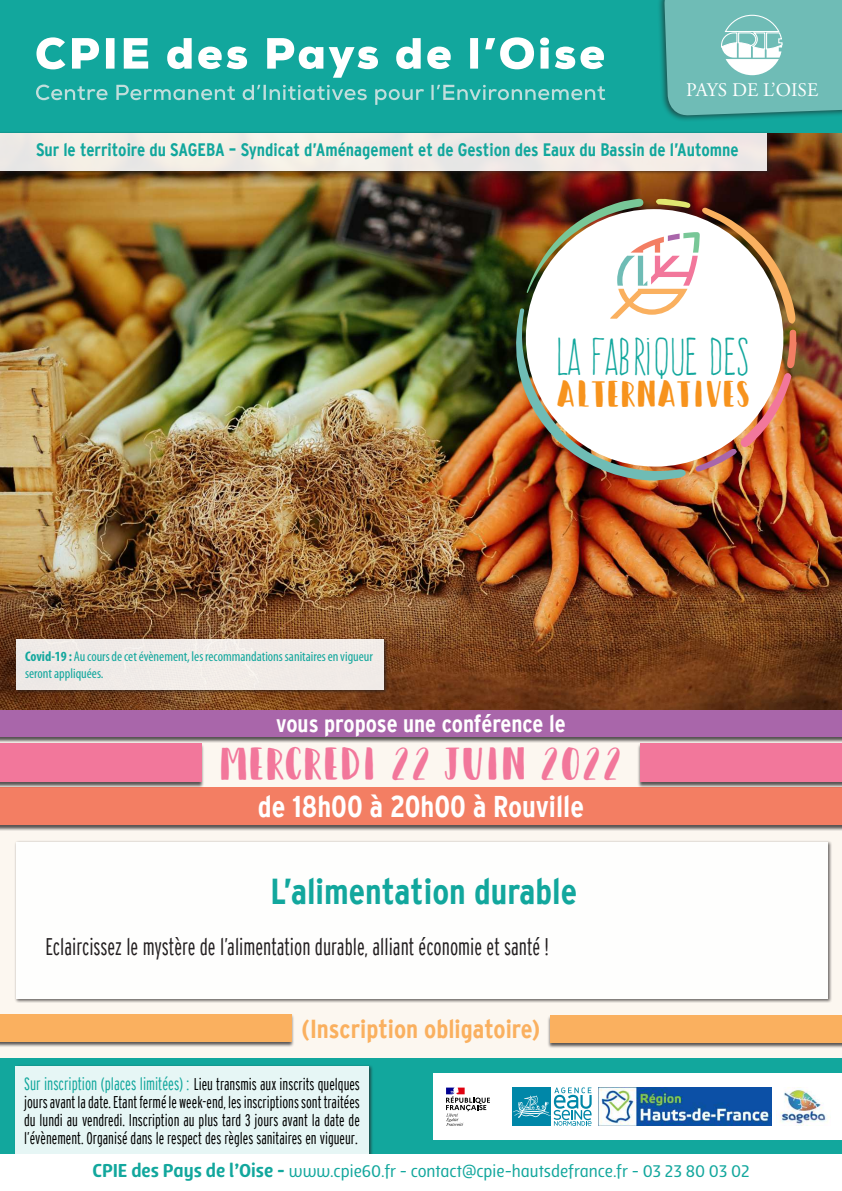
<style>
.page{position:relative;width:842px;height:1191px;background:#fcf7f0}
.page>*{position:absolute;margin:0;border:0;box-sizing:border-box;transform-origin:0 0}
.t1{font:48px "Happy Camper Regular";color:#f2779b}
.t2{font:46.3px "Frente H1";color:#12a79d}
.t3{font:38.6px "Happy Camper Regular";color:#f7931d}
.t4{font:700 condensed 36px "Interstate";color:#12a79d}
.t5{font:700 condensed 30px "Interstate";color:#fff}
.t6{font:700 condensed 26px "Interstate";color:#fab05f}
.t7{font:300 extra-condensed 24px "Interstate";color:#231f20}
.t8{font:700 condensed 24px "Interstate";color:#fff}
.t9{font:19.3px "Adobe Garamond Pro";color:#fff}
.t10{font:700 condensed 18px "Interstate";color:#12a79d}
.t11{font:500 18px "Lolita";color:#12a79d}
.t12{font:300 extra-condensed 18px "Interstate";color:#12a79d}
.t13{font:300 extra-condensed 17px/18px "Interstate";color:#000;text-align:justify}
.t14{font:condensed 14px/16.8px "Myriad Pro";color:#12a79d}
.s1{font-weight:700}
.s2{font-size:17px;color:#000}
.s3{font-size:18px}
.s4{font-weight:800;font-size:20px}
</style>
<div class="page">
<div style="left:0;top:1058px;width:842px;height:133px;background:#12a79d"></div>
<img style="left:0;top:133px;width:842px;height:577px">
<div style="left:14px;top:840px;width:818px;height:163px;background:#231f20;opacity:.75"></div>
<div style="left:16px;top:842px;width:812px;height:156px;background:#fff"></div>
<div style="left:0;top:787px;width:842px;height:44px;background:#231f20;opacity:.75"></div>
<div style="left:0;top:787px;width:842px;height:38px;background:#f37e63"></div>
<div style="left:637px;top:743px;width:205px;height:45px;background:#231f20;opacity:.75"></div>
<div style="left:640px;top:743px;width:202px;height:39px;background:#f2779b"></div>
<div style="left:0;top:743px;width:205px;height:45px;background:#231f20;opacity:.75"></div>
<div style="left:0;top:743px;width:202px;height:39px;background:#f2779b"></div>
<div style="left:0;top:710px;width:842px;height:33px;background:#231f20;opacity:.75"></div>
<div style="left:0;top:710px;width:842px;height:27px;background:#a966aa"></div>
<img style="left:515px;top:199px;width:282px;height:281px">
<div style="left:0;top:1013px;width:295px;height:34px;background:#231f20;opacity:.75"></div>
<div style="left:0;top:1014px;width:292px;height:27px;background:#fab05f"></div>
<div style="left:547px;top:1014px;width:295px;height:34px;background:#231f20;opacity:.75"></div>
<div style="left:550px;top:1015px;width:292px;height:27px;background:#fab05f"></div>
<div style="left:0;top:0;width:842px;height:133px;background:#12a79d"></div>
<div style="left:657px;top:0;width:185px;height:123px;background:#231f20;opacity:.6"></div>
<svg style="left:36px;top:84px;width:569px;height:21px"></svg>
<svg style="left:36px;top:37px;width:568px;height:41px"></svg>
<svg style="left:664px;top:0;width:178px;height:116px;background:#75beb8"></svg>
<div style="left:433px;top:1073px;width:409px;height:67px;background:#fff"></div>
<div style="left:14px;top:1064px;width:359px;height:127px;background:#231f20;opacity:.75"></div>
<div style="left:16px;top:1066px;width:353px;height:124px;background:#e6f6f5"></div>
<div style="left:0;top:1154px;width:842px;height:37px;background:#fff"></div>
<img style="left:598px;top:1087px;width:173px;height:39px">
<svg style="left:446px;top:1087px;width:44px;height:38px"></svg>
<svg style="left:513px;top:1087px;width:79px;height:39px"></svg>
<div style="left:14px;top:637px;width:374px;height:57px;background:#231f20;opacity:.75"></div>
<div style="left:16px;top:639px;width:367px;height:50px;background:#f0ebe7"></div>
<div style="left:0;top:131px;width:771px;height:44px;background:#231f20;opacity:.75"></div>
<div style="left:0;top:133px;width:767px;height:37px;background:#f2ece6"></div>
<img style="left:780px;top:1087px;width:50px;height:39px">
<p class="t9" style="left:686px;top:78px;width:134px">PAYS DE L’OISE</p>
<p class="t10" style="left:36px;top:140px;width:704px">Sur le territoire du SAGEBA – Syndicat d’Aménagement et de Gestion des Eaux du Bassin de l’Automne</p>
<p class="t14" style="left:25px;top:648px;width:349px"><span class="s1">Covid-19 :</span> Au cours de cet évènement, les recommandations sanitaires en vigueur seront appliquées.</p>
<h2 class="t2" style="left:555px;top:331px;width:195px">LA FABRIQUE DES</h2>
<h3 class="t3" style="left:557px;top:374px;width:195px">ALTERNATIVES</h3>
<h3 class="t8" style="left:276px;top:710px;width:291px">vous propose une conférence le</h3>
<h1 class="t1" style="left:219px;top:739px;width:405px">MERCREDI 22 JUIN 2022</h1>
<h3 class="t5" style="left:258px;top:790px;width:328px">de 18h00 à 20h00 à Rouville</h3>
<h3 class="t4" style="left:270px;top:871px;width:308px">L’alimentation durable</h3>
<h3 class="t7" style="left:45px;top:932px;width:505px">Eclaircissez le mystère de l’alimentation durable, alliant économie et santé !</h3>
<h3 class="t6" style="left:302px;top:1014px;width:240px">(Inscription obligatoire)</h3>
<p class="t12" style="left:24px;top:1074px;width:337px">Sur inscription (places limitées) : <span class="s2">Lieu transmis aux inscrits quelques</span></p>
<p class="t13" style="left:24px;top:1093px;width:337px">jours avant la date. Etant fermé le week-end, les inscriptions sont traitées du lundi au vendredi. Inscription au plus tard 3 jours avant la date de l’évènement. Organisé dans le respect des règles sanitaires en vigueur<span class="s3">.</span></p>
<p class="t11" style="left:92px;top:1160px;width:659px"><span class="s4">CPIE des Pays de l’Oise -</span> www.cpie60.fr - contact@cpie-hautsdefrance.fr - 03 23 80 03 02</p>
</div>
